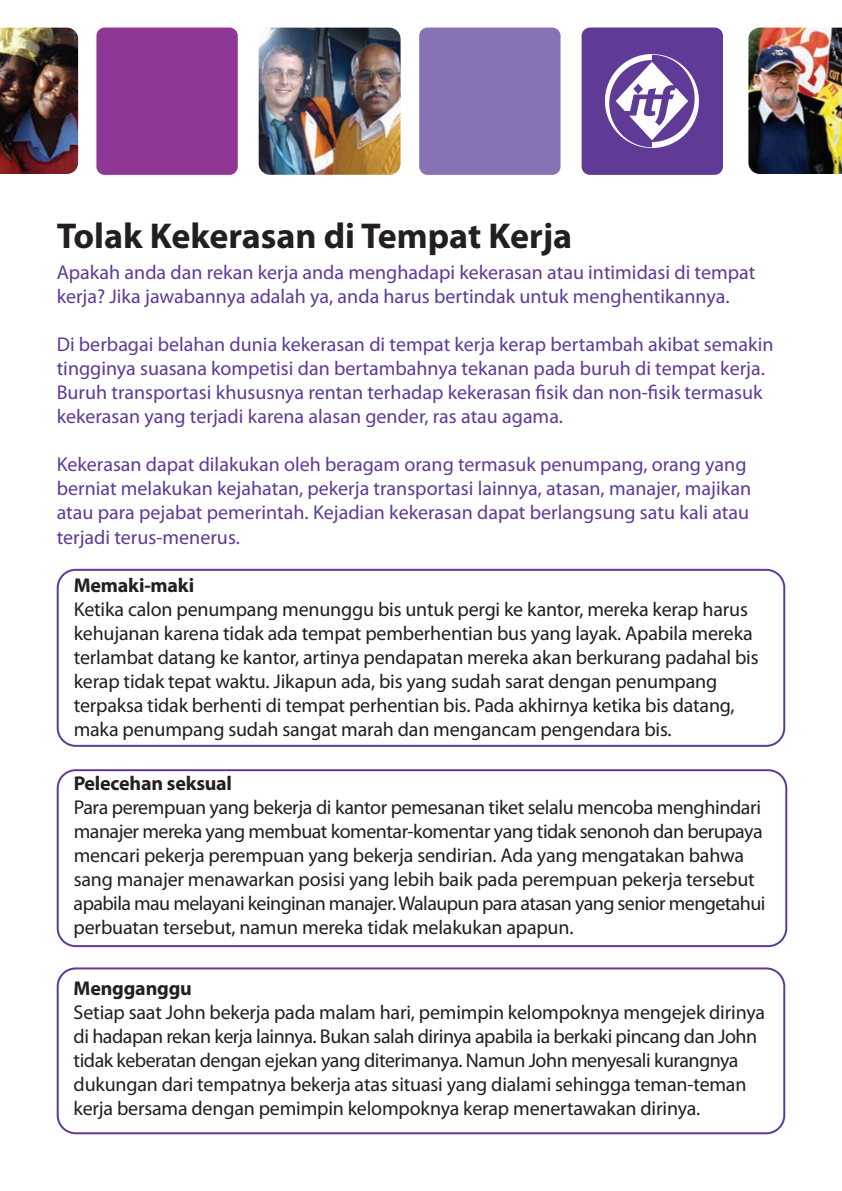
<style>
.page{position:relative;width:842px;height:1191px;background:#fff}
.page>*{position:absolute;margin:0;border:0;box-sizing:border-box;transform-origin:0 0}
.t1{font:700 36px "Myriad Pro";color:#231f20}
.t2{font:20px/24px "Myriad Pro";letter-spacing:-.01em;color:#231f20}
.t3{font:20px/24px "Myriad Pro";color:#5f3a97}
.t4{font:700 20px "Myriad Pro";letter-spacing:-.01em;color:#231f20}
</style>
<div class="page">
<div style="left:96px;top:27px;width:143px;height:149px;background:#8e3795;border-radius:9px"></div>
<div style="left:95px;top:26px;width:144px;height:150px;border:2px solid #fff;border-radius:9px"></div>
<div style="left:418px;top:27px;width:143px;height:149px;background:#8773b4;border-radius:9px"></div>
<div style="left:418px;top:26px;width:144px;height:150px;border:2px solid #fff;border-radius:9px"></div>
<div style="left:581px;top:27px;width:143px;height:149px;background:#5f3a97;border-radius:9px"></div>
<div style="left:580px;top:26px;width:144px;height:150px;border:2px solid #fff;border-radius:9px"></div>
<img style="left:259px;top:28px;width:142px;height:147px;border-radius:11px">
<img style="left:0;top:28px;width:78px;height:146px">
<img style="left:748px;top:28px;width:94px;height:146px">
<svg style="left:605px;top:54px;width:94px;height:94px"></svg>
<svg style="left:57px;top:569px;width:728px;height:178px"></svg>
<svg style="left:57px;top:769px;width:730px;height:178px"></svg>
<svg style="left:57px;top:967px;width:728px;height:167px"></svg>
<h1 class="t1" style="left:57px;top:223px;width:517px">Tolak Kekerasan di Tempat Kerja</h1>
<p class="t3" style="left:57px;top:262px;width:700px">Apakah anda dan rekan kerja anda menghadapi kekerasan atau intimidasi di tempat kerja? Jika jawabannya adalah ya, anda harus bertindak untuk menghentikannya.</p>
<p class="t3" style="left:57px;top:334px;width:718px">Di berbagai belahan dunia kekerasan di tempat kerja kerap bertambah akibat semakin tingginya suasana kompetisi dan bertambahnya tekanan pada buruh di tempat kerja.<br>Buruh transportasi khususnya rentan terhadap kekerasan fisik dan non-fisik termasuk kekerasan yang terjadi karena alasan gender, ras atau agama.</p>
<p class="t3" style="left:57px;top:454px;width:696px">Kekerasan dapat dilakukan oleh beragam orang termasuk penumpang, orang yang berniat melakukan kejahatan, pekerja transportasi lainnya, atasan, manajer, majikan atau para pejabat pemerintah. Kejadian kekerasan dapat berlangsung satu kali atau terjadi terus-menerus.</p>
<p class="t4" style="left:74px;top:577px;width:122px">Memaki-maki</p>
<p class="t2" style="left:74px;top:598px;width:686px">Ketika calon penumpang menunggu bis untuk pergi ke kantor, mereka kerap harus kehujanan karena tidak ada tempat pemberhentian bus yang layak. Apabila mereka terlambat datang ke kantor, artinya pendapatan mereka akan berkurang padahal bis kerap tidak tepat waktu. Jikapun ada, bis yang sudah sarat dengan penumpang terpaksa tidak berhenti di tempat perhentian bis. Pada akhirnya ketika bis datang, maka penumpang sudah sangat marah dan mengancam pengendara bis.</p>
<p class="t4" style="left:74px;top:775px;width:160px">Pelecehan seksual</p>
<p class="t2" style="left:74px;top:796px;width:693px">Para perempuan yang bekerja di kantor pemesanan tiket selalu mencoba menghindari manajer mereka yang membuat komentar-komentar yang tidak senonoh dan berupaya mencari pekerja perempuan yang bekerja sendirian. Ada yang mengatakan bahwa sang manajer menawarkan posisi yang lebih baik pada perempuan pekerja tersebut apabila mau melayani keinginan manajer.Walaupun para atasan yang senior mengetahui perbuatan tersebut, namun mereka tidak melakukan apapun.</p>
<p class="t4" style="left:74px;top:980px;width:120px">Mengganggu</p>
<p class="t2" style="left:74px;top:1001px;width:693px">Setiap saat John bekerja pada malam hari, pemimpin kelompoknya mengejek dirinya di hadapan rekan kerja lainnya. Bukan salah dirinya apabila ia berkaki pincang dan John tidak keberatan dengan ejekan yang diterimanya. Namun John menyesali kurangnya dukungan dari tempatnya bekerja atas situasi yang dialami sehingga teman-teman kerja bersama dengan pemimpin kelompoknya kerap menertawakan dirinya.</p>
</div>
